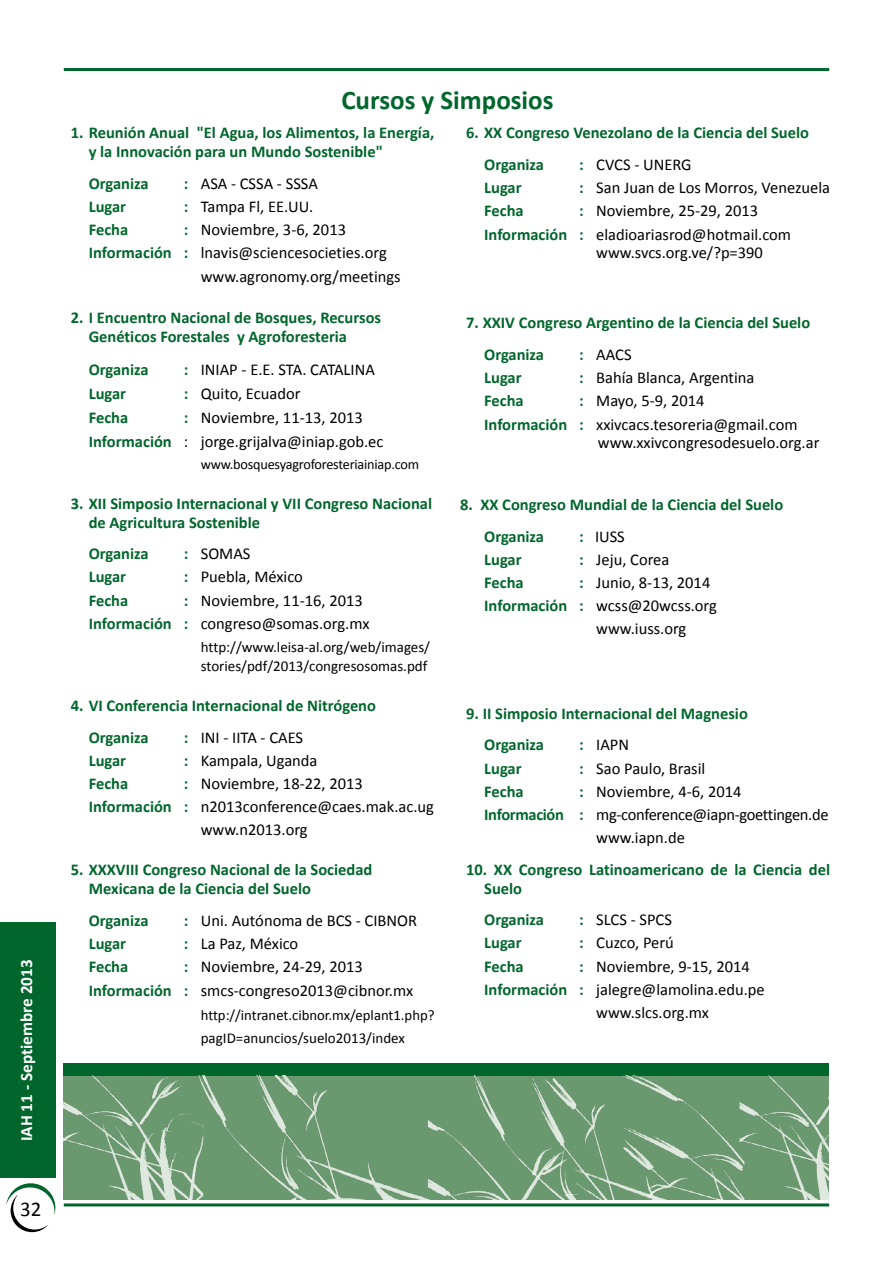
<style>
.page{position:relative;width:893px;height:1263px;background:#fff}
.page>*{position:absolute;margin:0;border:0;box-sizing:border-box;transform-origin:0 0}
.t1{font:700 27px "Calibri";color:#00662c}
.t2{font:21px "Calibri";color:#000}
.t3{font:700 17.25px "Calibri";color:#fff}
.t4{font:16.5px/23.1px "Calibri";color:#000}
.t5{font:700 16.5px/31.7px "Calibri";color:#00662c}
.t6{font:16.5px "Calibri";letter-spacing:-.02em;color:#000}
.t7{font:15px/18.9px "Calibri";color:#000}
.t8{font:14.7px "Calibri";color:#000}
.t9{font:14.25px "Calibri";letter-spacing:-.015em;color:#000}
.s1{font-weight:700;color:#00662c}
</style>
<div class="page">
<hr style="left:64px;top:68px;width:765px;height:3px;background:#00662c">
<hr style="left:64px;top:1203px;width:765px;height:3px;background:#00662c">
<svg style="left:6px;top:1183px;width:49px;height:49px"></svg>
<div style="left:0;top:923px;width:55px;height:255px;background:#00662c"></div>
<div style="left:64px;top:1063px;width:765px;height:43px;background:#00662c"></div>
<img style="left:64px;top:1076px;width:765px;height:123px">
<p class="t3" style="left:15px;top:1141px;width:184px;rotate:-90deg">IAH 11 - Septiembre 2013</p>
<p class="t2" style="left:20px;top:1195px;width:23px">32</p>
<h1 class="t1" style="left:341px;top:82px;width:214px">Cursos y Simposios</h1>
<p class="t5" style="left:89px;top:124px;width:347px;line-height:18.9px;text-indent:-18px">1. Reunión Anual "El Agua, los Alimentos, la Energía, y la Innovación para un Mundo Sostenible"</p>
<p class="t5" style="left:89px;top:168px;width:61px">Organiza</p>
<p class="t4" style="left:184px;top:171px;width:136px"><span class="s1">:</span> ASA - CSSA - SSSA</p>
<p class="t5" style="left:89px;top:191px;width:39px">Lugar</p>
<p class="t4" style="left:184px;top:194px;width:131px"><span class="s1">:</span> Tampa Fl, EE.UU.</p>
<p class="t5" style="left:89px;top:214px;width:41px">Fecha</p>
<p class="t4" style="left:184px;top:217px;width:164px"><span class="s1">:</span> Noviembre, 3-6, 2013</p>
<p class="t4" style="left:89px;top:241px;width:300px"><span class="s1">Información :</span> lnavis@sciencesocieties.org</p>
<p class="t4" style="left:201px;top:264px;width:201px">www.agronomy.org/meetings</p>
<p class="t5" style="left:89px;top:307px;width:294px;line-height:19.8px;text-indent:-18px">2. I Encuentro Nacional de Bosques, Recursos<br>Genéticos Forestales y Agroforesteria</p>
<p class="t5" style="left:89px;top:354px;width:61px">Organiza</p>
<p class="t4" style="left:184px;top:357px;width:193px"><span class="s1">:</span> INIAP - E.E. STA. CATALINA</p>
<p class="t5" style="left:89px;top:378px;width:39px">Lugar</p>
<p class="t4" style="left:184px;top:381px;width:118px"><span class="s1">:</span> Quito, Ecuador</p>
<p class="t5" style="left:89px;top:402px;width:41px">Fecha</p>
<p class="t5" style="left:484px;top:117px;width:326px;text-indent:-18px">6. XX Congreso Venezolano de la Ciencia del Suelo<br>Organiza</p>
<p class="t4" style="left:579px;top:152px;width:114px"><span class="s1">:</span> CVCS - UNERG</p>
<p class="t5" style="left:484px;top:172px;width:39px">Lugar</p>
<p class="t4" style="left:579px;top:175px;width:252px"><span class="s1">:</span> San Juan de Los Morros, Venezuela</p>
<p class="t5" style="left:484px;top:195px;width:41px">Fecha</p>
<p class="t4" style="left:484px;top:199px;width:308px;text-indent:95px"><span class="s1">:</span> Noviembre, 25-29, 2013<br><span class="s1">Información :</span> eladioariasrod@hotmail.com</p>
<p class="t4" style="left:596px;top:241px;width:168px">www.svcs.org.ve/?p=390</p>
<p class="t5" style="left:484px;top:307px;width:328px;text-indent:-18px">7. XXIV Congreso Argentino de la Ciencia del Suelo<br>Organiza</p>
<p class="t4" style="left:579px;top:342px;width:54px"><span class="s1">:</span> AACS</p>
<p class="t5" style="left:484px;top:362px;width:39px">Lugar</p>
<p class="t4" style="left:579px;top:365px;width:177px"><span class="s1">:</span> Bahía Blanca, Argentina</p>
<p class="t5" style="left:484px;top:385px;width:41px">Fecha</p>
<p class="t4" style="left:484px;top:389px;width:315px;text-align:center"><span class="s1">:</span> Mayo, 5-9, 2014<br><span class="s1">Información :</span> xxivcacs.tesoreria@gmail.com</p>
<p class="t4" style="left:598px;top:431px;width:223px">www.xxivcongresodesuelo.org.ar</p>
<p class="t4" style="left:89px;top:405px;width:296px;line-height:24px;text-indent:95px"><span class="s1">:</span> Noviembre, 11-13, 2013<br><span class="s1">Información</span> : jorge.grijalva@iniap.gob.ec</p>
<p class="t9" style="left:201px;top:455px;width:220px">www.bosquesyagroforesteriainiap.com</p>
<p class="t5" style="left:89px;top:494px;width:345px;line-height:18.9px;text-indent:-18px">3. XII Simposio Internacional y VII Congreso Nacional de Agricultura Sostenible</p>
<p class="t5" style="left:89px;top:538px;width:61px">Organiza</p>
<p class="t4" style="left:184px;top:541px;width:68px"><span class="s1">:</span> SOMAS</p>
<p class="t5" style="left:89px;top:561px;width:39px">Lugar</p>
<p class="t4" style="left:184px;top:565px;width:121px"><span class="s1">:</span> Puebla, México</p>
<p class="t5" style="left:89px;top:584px;width:41px">Fecha</p>
<p class="t5" style="left:484px;top:488px;width:301px;text-indent:-24px">8. XX Congreso Mundial de la Ciencia del Suelo<br>Organiza</p>
<p class="t4" style="left:579px;top:524px;width:47px"><span class="s1">:</span> IUSS</p>
<p class="t5" style="left:484px;top:543px;width:39px">Lugar</p>
<p class="t4" style="left:579px;top:547px;width:92px"><span class="s1">:</span> Jeju, Corea</p>
<p class="t5" style="left:484px;top:566px;width:41px">Fecha</p>
<p class="t4" style="left:579px;top:570px;width:133px"><span class="s1">:</span> Junio, 8-13, 2014</p>
<p class="t4" style="left:484px;top:593px;width:234px"><span class="s1">Información :</span> wcss@20wcss.org</p>
<p class="t4" style="left:596px;top:616px;width:92px">www.iuss.org</p>
<p class="t4" style="left:89px;top:588px;width:282px;text-indent:95px"><span class="s1">:</span> Noviembre, 11-16, 2013<br><span class="s1">Información :</span> congreso@somas.org.mx</p>
<p class="t7" style="left:201px;top:637px;width:231px">http://www.leisa-al.org/web/images/ stories/pdf/2013/congresosomas.pdf</p>
<p class="t5" style="left:89px;top:690px;width:289px;text-indent:-18px">4. VI Conferencia Internacional de Nitrógeno<br>Organiza</p>
<p class="t5" style="left:484px;top:697px;width:265px;text-indent:-18px">9. II Simposio Internacional del Magnesio<br>Organiza</p>
<p class="t4" style="left:184px;top:725px;width:121px"><span class="s1">:</span> INI - IITA - CAES</p>
<p class="t4" style="left:579px;top:732px;width:51px"><span class="s1">:</span> IAPN</p>
<p class="t5" style="left:89px;top:744px;width:39px">Lugar</p>
<p class="t4" style="left:184px;top:748px;width:135px"><span class="s1">:</span> Kampala, Uganda</p>
<p class="t5" style="left:89px;top:768px;width:41px">Fecha</p>
<p class="t4" style="left:184px;top:771px;width:181px"><span class="s1">:</span> Noviembre, 18-22, 2013</p>
<p class="t4" style="left:89px;top:794px;width:347px"><span class="s1">Información :</span> n2013conference@caes.mak.ac.ug</p>
<p class="t4" style="left:201px;top:817px;width:108px">www.n2013.org</p>
<p class="t5" style="left:89px;top:860px;width:285px;line-height:18.9px;text-indent:-18px">5. XXXVIII Congreso Nacional de la Sociedad<br>Mexicana de la Ciencia del Suelo</p>
<p class="t5" style="left:89px;top:905px;width:61px">Organiza</p>
<p class="t4" style="left:184px;top:908px;width:235px"><span class="s1">:</span> Uni. Autónoma de BCS - CIBNOR</p>
<p class="t5" style="left:89px;top:928px;width:39px">Lugar</p>
<p class="t4" style="left:184px;top:931px;width:116px"><span class="s1">:</span> La Paz, México</p>
<p class="t5" style="left:89px;top:951px;width:41px">Fecha</p>
<p class="t5" style="left:484px;top:752px;width:39px">Lugar</p>
<p class="t4" style="left:579px;top:756px;width:128px"><span class="s1">:</span> Sao Paulo, Brasil</p>
<p class="t5" style="left:484px;top:775px;width:41px">Fecha</p>
<p class="t4" style="left:579px;top:779px;width:164px"><span class="s1">:</span> Noviembre, 4-6, 2014</p>
<p class="t6" style="left:484px;top:804px;width:346px"><span class="s1">Información :</span> mg-conference@iapn-goettingen.de</p>
<p class="t4" style="left:596px;top:825px;width:90px">www.iapn.de</p>
<p class="t5" style="left:484px;top:860px;width:347px;line-height:18.9px;text-indent:-18px">10. XX Congreso Latinoamericano de la Ciencia del<br>Suelo</p>
<p class="t5" style="left:484px;top:904px;width:61px">Organiza</p>
<p class="t4" style="left:579px;top:907px;width:94px"><span class="s1">:</span> SLCS - SPCS</p>
<p class="t5" style="left:484px;top:927px;width:39px">Lugar</p>
<p class="t4" style="left:579px;top:930px;width:96px"><span class="s1">:</span> Cuzco, Perú</p>
<p class="t5" style="left:484px;top:950px;width:41px">Fecha</p>
<p class="t4" style="left:579px;top:954px;width:172px"><span class="s1">:</span> Noviembre, 9-15, 2014</p>
<p class="t4" style="left:484px;top:977px;width:282px"><span class="s1">Información :</span> jalegre@lamolina.edu.pe</p>
<p class="t4" style="left:596px;top:1000px;width:114px">www.slcs.org.mx</p>
<p class="t4" style="left:89px;top:954px;width:326px;line-height:24px;text-indent:95px"><span class="s1">:</span> Noviembre, 24-29, 2013<br><span class="s1">Información :</span> smcs-congreso2013@cibnor.mx</p>
<p class="t8" style="left:201px;top:1005px;width:235px">http://intranet.cibnor.mx/eplant1.php?</p>
<p class="t7" style="left:201px;top:1027px;width:206px">pagID=anuncios/suelo2013/index</p>
</div>
